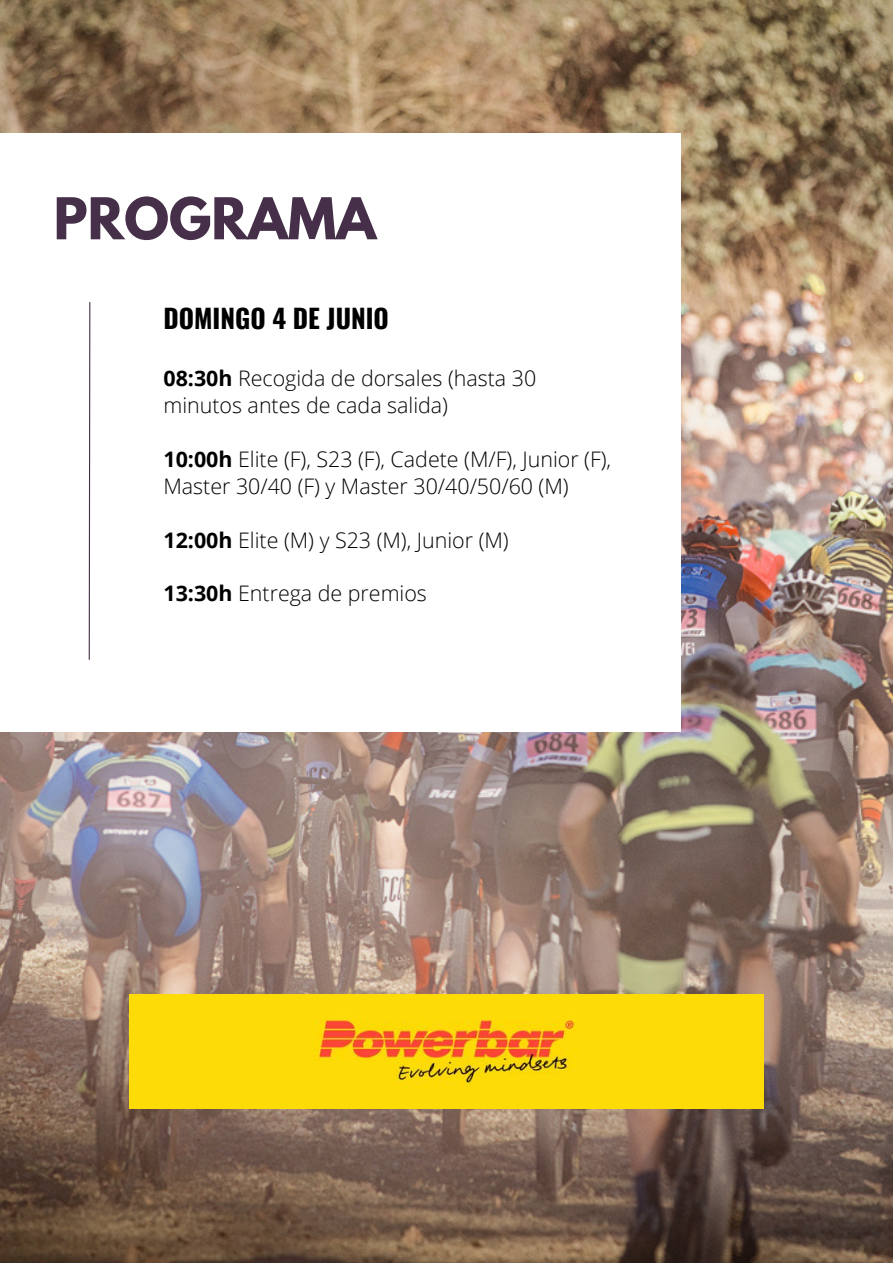
<style>
.page{position:relative;width:893px;height:1264px;background:#fff}
.page>*{position:absolute;margin:0;border:0;box-sizing:border-box;transform-origin:0 0}
.t1{font:700 51px "League Spartan";color:#462f48}
.t2{font:700 26.1px "Oswald";color:#000}
.t3{font:300 21.45px/27px "Open Sans";color:#000}
.s1{font-weight:700}
</style>
<div class="page">
<img style="left:0;top:0;width:892px;height:1262px">
<div style="left:0;top:133px;width:680px;height:598px;background:#fff"></div>
<svg style="left:88px;top:302px;width:3px;height:358px"></svg>
<img style="left:129px;top:994px;width:634px;height:114px">
<p class="t1" style="left:54px;top:193px;width:324px">PROGRAMA</p>
<p class="t2" style="left:163px;top:298px;width:227px">DOMINGO 4 DE JUNIO</p>
<p class="t3" style="left:163px;top:364px;width:374px"><span class="s1">08:30h</span> Recogida de dorsales (hasta 30 minutos antes de cada salida)</p>
<p class="t3" style="left:163px;top:444px;width:449px"><span class="s1">10:00h</span> Elite (F), S23 (F), Cadete (M/F), Junior (F),<br>Master 30/40 (F) y Master 30/40/50/60 (M)</p>
<p class="t3" style="left:163px;top:525px;width:347px"><span class="s1">12:00h</span> Elite (M) y S23 (M), Junior (M)</p>
<p class="t3" style="left:163px;top:579px;width:265px"><span class="s1">13:30h</span> Entrega de premios</p>
</div>
